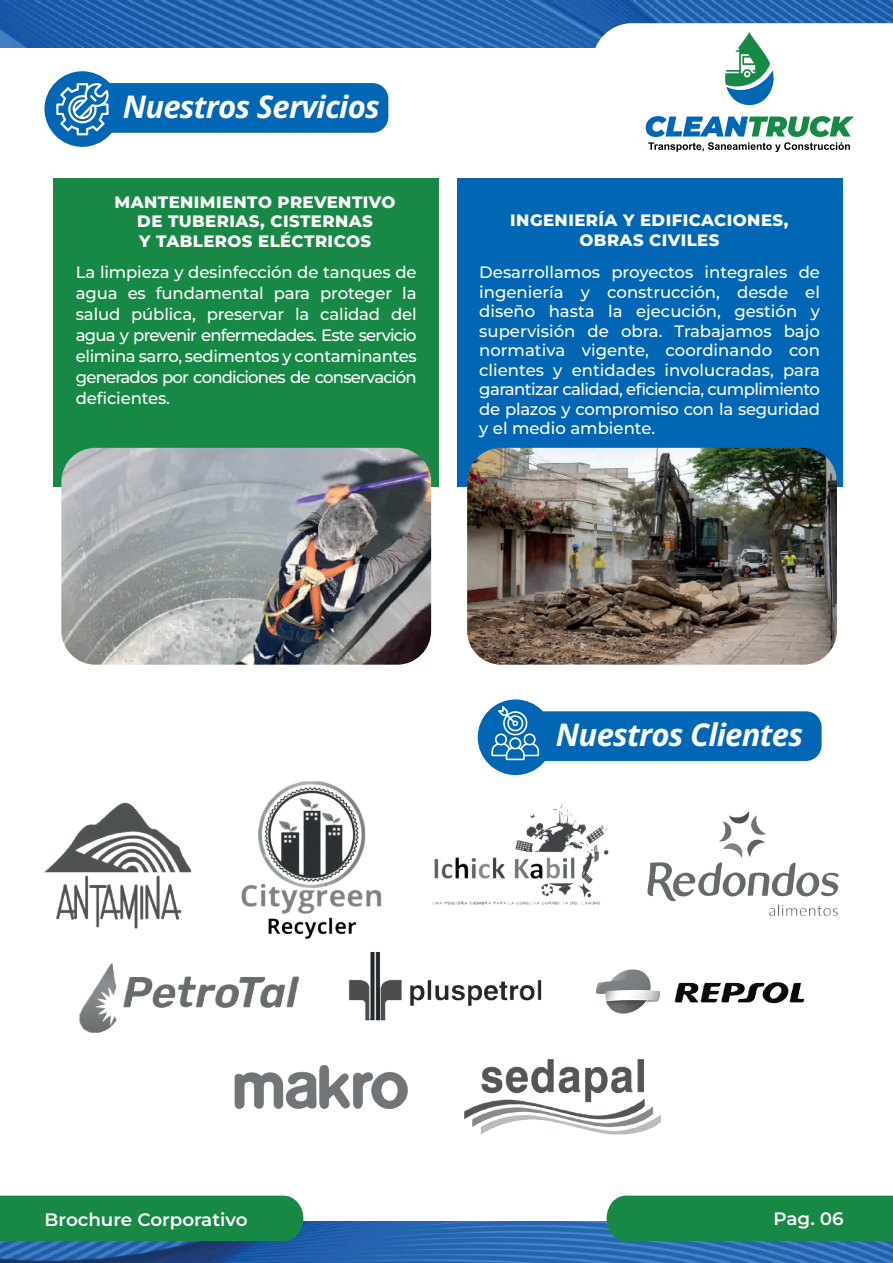
<style>
.page{position:relative;width:893px;height:1263px;background:#fff}
.page>*{position:absolute;margin:0;border:0;box-sizing:border-box;transform-origin:0 0}
.t1{font:italic 700 31.05px "Open Sans";letter-spacing:-.025em;color:#fff}
.t2{font:600 18px "Montserrat";color:#fff}
.t3{font:600 18px "Montserrat";color:#fbfbfc}
.t4{font:500 16.5px/19.5px "Montserrat";letter-spacing:-.025em;color:#fff;text-align:justify}
.t5{font:800 16.5px/19.5px "Montserrat";letter-spacing:.025em;color:#fff;text-align:center}
</style>
<div class="page">
<img style="left:0;top:1px;width:893px;height:1262px">
<div style="left:0;top:48px;width:893px;height:1173px;background:#fff"></div>
<div style="left:0;top:1196px;width:303px;height:45px;background:#188847"></div>
<div style="left:607px;top:1196px;width:286px;height:45px;background:#188847"></div>
<div style="left:53px;top:179px;width:386px;height:308px;background:#188847"></div>
<div style="left:457px;top:179px;width:385px;height:308px;background:#0166b3"></div>
<div style="left:68px;top:83px;width:320px;height:50px;background:#0166b3;border-radius:16px"></div>
<div style="left:44px;top:71px;width:76px;height:76px;background:#0166b3;border-radius:50%"></div>
<svg style="left:56px;top:82px;width:53px;height:53px"></svg>
<svg style="left:592px;top:23px;width:301px;height:129px"></svg>
<img style="left:61px;top:448px;width:370px;height:217px">
<img style="left:467px;top:448px;width:370px;height:217px">
<div style="left:501px;top:711px;width:321px;height:50px;background:#0166b3;border-radius:16px"></div>
<div style="left:478px;top:699px;width:75px;height:76px;background:#0166b3;border-radius:50%"></div>
<svg style="left:491px;top:706px;width:48px;height:54px"></svg>
<img style="left:79px;top:963px;width:220px;height:70px">
<img style="left:348px;top:952px;width:194px;height:69px">
<img style="left:595px;top:969px;width:210px;height:45px">
<img style="left:234px;top:1065px;width:174px;height:44px">
<img style="left:464px;top:1059px;width:197px;height:76px">
<img style="left:432px;top:804px;width:177px;height:101px">
<img style="left:647px;top:811px;width:192px;height:105px">
<img style="left:241px;top:781px;width:141px;height:158px">
<img style="left:45px;top:802px;width:147px;height:127px">
<h1 class="t1" style="left:123px;top:86px;width:259px">Nuestros Servicios</h1>
<p class="t5" style="left:115px;top:191px;width:282px">MANTENIMIENTO PREVENTIVO<br>DE TUBERIAS, CISTERNAS<br>Y TABLEROS ELÉCTRICOS</p>
<p class="t4" style="left:76px;top:261px;width:342px;line-height:21px">La limpieza y desinfección de tanques de agua es fundamental para proteger la salud pública, preservar la calidad del agua y prevenir enfermedades. Este servicio elimina sarro, sedimentos y contaminantes generados por condiciones de conservación deficientes.</p>
<p class="t5" style="left:510px;top:210px;width:280px">INGENIERÍA Y EDIFICACIONES,<br>OBRAS CIVILES</p>
<p class="t4" style="left:479px;top:262px;width:342px">Desarrollamos proyectos integrales de ingeniería y construcción, desde el diseño hasta la ejecución, gestión y supervisión de obra. Trabajamos bajo normativa vigente, coordinando con clientes y entidades involucradas, para garantizar calidad, eficiencia, cumplimiento de plazos y compromiso con la seguridad y el medio ambiente.</p>
<h1 class="t1" style="left:556px;top:714px;width:249px">Nuestros Clientes</h1>
<p class="t2" style="left:45px;top:1206px;width:205px">Brochure Corporativo</p>
<p class="t3" style="left:773px;top:1205px;width:72px">Pag. 06</p>
</div>
